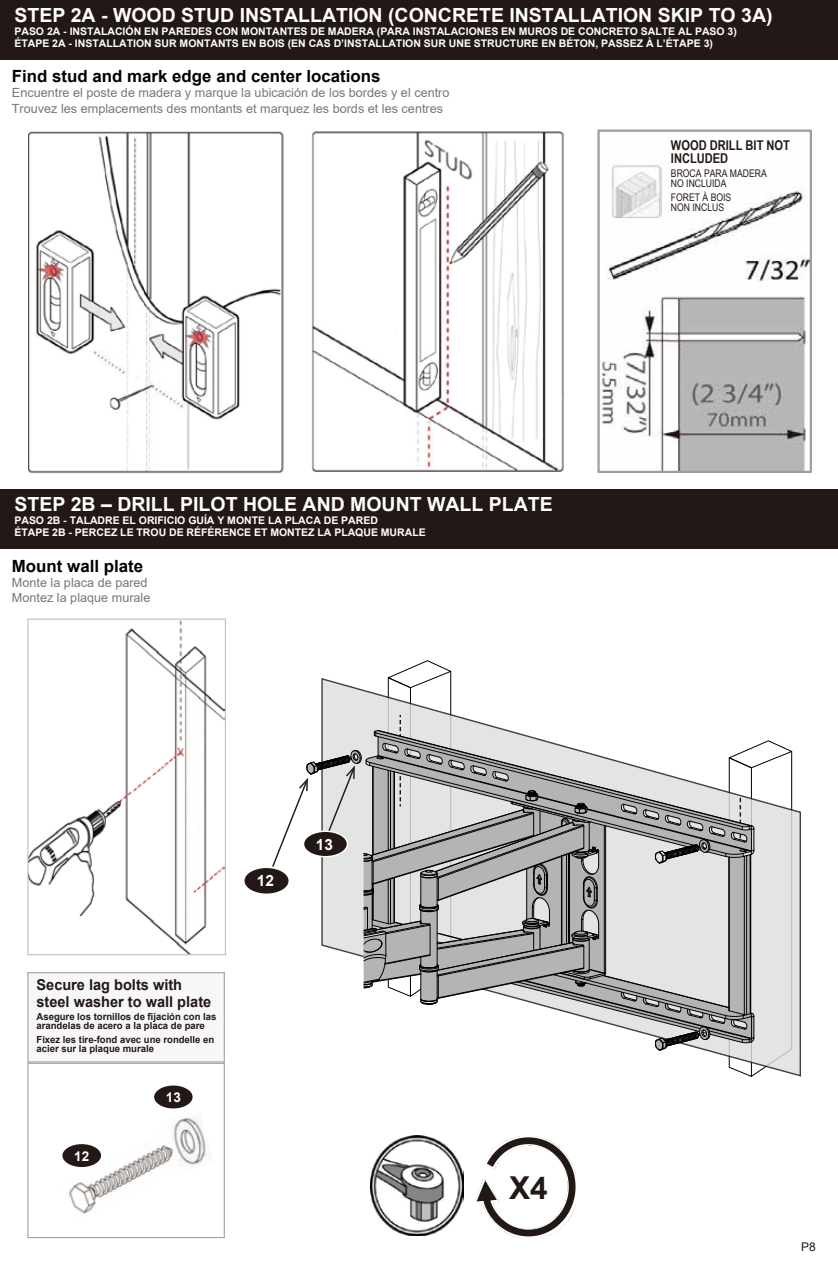
<style>
.page{position:relative;width:838px;height:1272px;background:#fff}
.page>*{position:absolute;margin:0;border:0;box-sizing:border-box;transform-origin:0 0}
.t1{font:700 31.5px "Arial";color:#221815}
.t2{font:700 19.5px "Arial";color:#fff}
.t3{font:700 16.8px "Arial";color:#040000}
.t4{font:700 15.45px "Arial";color:#fff}
.t5{font:700 15px/16.5px "Arial";color:#221815}
.t6{font:700 13.5px/13.5px "Arial Narrow";color:#221815}
.t7{font:700 13.5px "Arial";color:#fff}
.t8{font:12.6px/15.1px "Arial";color:#777778}
.t9{font:12px "Arial";color:#221815}
.t10{font:700 10.5px/12.6px "Arial";color:#fff}
.t11{font:10.5px/10.5px "Arial Narrow";color:#221815}
.t12{font:700 9.75px/9px "Arial";color:#221815}
</style>
<div class="page">
<img style="left:600px;top:168px;width:209px;height:302px">
<img style="left:29px;top:620px;width:195px;height:333px">
<div style="left:27px;top:618px;width:199px;height:337px;border:1px solid #bfc0c1"></div>
<img style="left:611px;top:163px;width:50px;height:55px">
<img style="left:370px;top:1135px;width:167px;height:100px">
<img style="left:466px;top:1138px;width:110px;height:100px">
<svg style="left:476px;top:1137px;width:99px;height:99px"></svg>
<img style="left:68px;top:1145px;width:98px;height:69px">
<img style="left:166px;top:1117px;width:41px;height:48px">
<div style="left:27px;top:972px;width:198px;height:90px;background:#f7f7f8;border:1px solid #a0a0a1"></div>
<div style="left:61px;top:1143px;width:41px;height:25px;background:#221815;border-radius:50%"></div>
<div style="left:60px;top:1141px;width:43px;height:28px;border:2px solid #fff;border-radius:50%"></div>
<div style="left:153px;top:1084px;width:41px;height:25px;background:#221815;border-radius:50%"></div>
<div style="left:152px;top:1083px;width:43px;height:27px;border:2px solid #fff;border-radius:50%"></div>
<div style="left:27px;top:1062px;width:198px;height:176px;border:1px solid #a0a0a1"></div>
<div style="left:597px;top:129px;width:215px;height:344px;border:2px solid #9f9fa0"></div>
<div style="left:244px;top:868px;width:44px;height:25px;background:#221815;border-radius:50%"></div>
<img style="left:28px;top:131px;width:256px;height:343px">
<img style="left:311px;top:131px;width:254px;height:341px">
<svg style="left:266px;top:660px;width:527px;height:417px"></svg>
<div style="left:0;top:0;width:838px;height:60px;background:#221815"></div>
<div style="left:0;top:489px;width:838px;height:60px;background:#221815"></div>
<h2 class="t2" style="left:14px;top:1px;width:759px">STEP 2A - WOOD STUD INSTALLATION (CONCRETE INSTALLATION SKIP TO 3A)</h2>
<p class="t10" style="left:14px;top:25px;width:724px">PASO 2A - INSTALACIÓN EN PAREDES CON MONTANTES DE MADERA (PARA INSTALACIONES EN MUROS DE CONCRETO SALTE AL PASO 3)<br>ÉTAPE 2A - INSTALLATION SUR MONTANTS EN BOIS (EN CAS D’INSTALLATION SUR UNE STRUCTURE EN BÉTON, PASSEZ À L’ÉTAPE 3)</p>
<h3 class="t3" style="left:12px;top:65px;width:370px">Find stud and mark edge and center locations</h3>
<p class="t8" style="left:12px;top:85px;width:439px">Encuentre el poste de madera y marque la ubicación de los bordes y el centro<br>Trouvez les emplacements des montants et marquez les bords et les centres</p>
<p class="t6" style="left:671px;top:138px;width:120px">WOOD DRILL BIT NOT<br>INCLUDED</p>
<p class="t11" style="left:671px;top:167px;width:97px">BROCA PARA MADERA<br>NO INCLUIDA</p>
<p class="t11" style="left:671px;top:191px;width:62px">FORET À BOIS<br>NON INCLUS</p>
<h2 class="t2" style="left:14px;top:490px;width:540px">STEP 2B – DRILL PILOT HOLE AND MOUNT WALL PLATE</h2>
<p class="t10" style="left:14px;top:514px;width:413px">PASO 2B - TALADRE EL ORIFICIO GUÍA Y MONTE LA PLACA DE PARED<br>ÉTAPE 2B - PERCEZ LE TROU DE RÉFÉRENCE ET MONTEZ LA PLAQUE MURALE</p>
<h3 class="t3" style="left:12px;top:554px;width:133px">Mount wall plate</h3>
<p class="t8" style="left:12px;top:574px;width:140px">Monte la placa de pared<br>Montez la plaque murale</p>
<h3 class="t5" style="left:37px;top:977px;width:176px">Secure lag bolts with steel washer to wall plate</h3>
<p class="t12" style="left:37px;top:1012px;width:181px">Asegure los tornillos de fijación con las arandelas de acero a la placa de pare</p>
<p class="t12" style="left:37px;top:1035px;width:179px">Fixez les tire-fond avec une rondelle en acier sur la plaque murale</p>
<p class="t7" style="left:74px;top:1146px;width:17px">12</p>
<p class="t7" style="left:166px;top:1088px;width:17px">13</p>
<h3 class="t4" style="left:257px;top:870px;width:19px">12</h3>
<h3 class="t4" style="left:316px;top:833px;width:19px">13</h3>
<h1 class="t1" style="left:509px;top:1165px;width:40px">X4</h1>
<p class="t9" style="left:801px;top:1238px;width:16px">P8</p>
</div>
